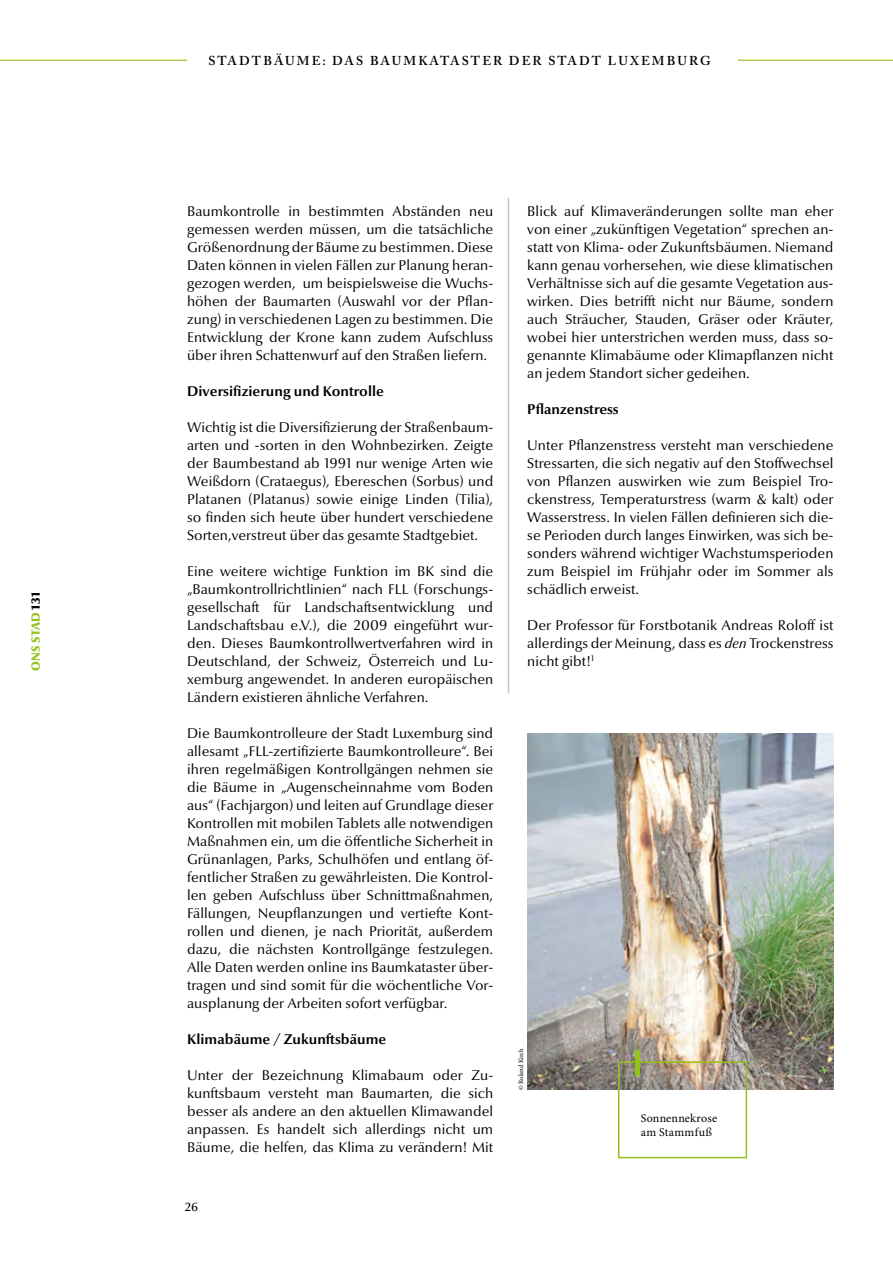
<style>
.page{position:relative;width:893px;height:1263px;background:#fff}
.page>*{position:absolute;margin:0;border:0;box-sizing:border-box;transform-origin:0 0}
.t1{font:14.25px/18px "Optima Nova LT Pro";letter-spacing:.005em;color:#000;text-align:justify}
.t2{font:700 14.25px "Optima Nova LT Pro";letter-spacing:.005em;color:#000}
.t3{font:600 12.75px "Adobe Caslon Pro";letter-spacing:.165em;color:#000}
.t4{font:12px/13.5px "Minion Pro";letter-spacing:.02em;color:#000}
.t5{font:900 12px "Optima Nova LT Pro";letter-spacing:.015em;color:#94c11a}
.t6{font:500 12px "Optima Nova LT Pro";color:#000}
.t7{font:6.75px "Minion Pro";letter-spacing:-.015em;color:#000}
.s1{color:#000}
.s2{font-style:italic}
</style>
<div class="page">
<hr style="left:508px;top:198px;width:1px;height:495px;background:#c5c6c6">
<img style="left:527px;top:733px;width:306px;height:357px">
<div style="left:618px;top:1061px;width:129px;height:97px;border:2px solid #94c11a"></div>
<div style="left:635px;top:1050px;width:5px;height:25px;background:#94c11a"></div>
<svg style="left:0;top:59px;width:893px;height:2px"></svg>
<div style="left:187px;top:47px;width:551px;height:26px;background:#fff"></div>
<p class="t5" style="left:28px;top:671px;width:81px;rotate:-90deg">ONS STAD <span class="s1">131</span></p>
<p class="t3" style="left:208px;top:53px;width:504px">STADTBÄUME: DAS BAUMKATASTER DER STADT LUXEMBURG</p>
<p class="t1" style="left:187px;top:202px;width:308px">Baumkontrolle in bestimmten Abständen neu gemessen werden müssen, um die tatsächliche Größenordnung der Bäume zu bestimmen. Diese Daten können in vielen Fällen zur Planung heran&shy;gezogen werden, um beispielsweise die Wuchs&shy;höhen der Baumarten (Auswahl vor der Pflan&shy;zung) in verschiedenen Lagen zu bestimmen. Die Entwicklung der Krone kann zudem Aufschluss über ihren Schattenwurf auf den Straßen liefern.</p>
<p class="t2" style="left:187px;top:382px;width:198px">Diversifizierung und Kontrolle</p>
<p class="t1" style="left:187px;top:418px;width:308px">Wichtig ist die Diversifizierung der Straßenbaum&shy;arten und -sorten in den Wohnbezirken. Zeigte der Baumbestand ab 1991 nur wenige Arten wie Weißdorn (Crataegus), Ebereschen (Sorbus) und Platanen (Platanus) sowie einige Linden (Tilia), so finden sich heute über hundert verschiedene Sorten,verstreut über das gesamte Stadtgebiet.</p>
<p class="t1" style="left:187px;top:562px;width:308px">Eine weitere wichtige Funktion im BK sind die „Baumkontrollrichtlinien“ nach FLL (Forschungs&shy;gesellschaft für Landschaftsentwicklung und Landschaftsbau e.V.), die 2009 eingeführt wur&shy;den. Dieses Baumkontrollwertverfahren wird in Deutschland, der Schweiz, Österreich und Lu&shy;xemburg angewendet. In anderen europäischen Ländern existieren ähnliche Verfahren.</p>
<p class="t1" style="left:187px;top:724px;width:308px">Die Baumkontrolleure der Stadt Luxemburg sind allesamt „FLL-zertifizierte Baumkontrolleure“. Bei ihren regelmäßigen Kontrollgängen nehmen sie die Bäume in „Augenscheinnahme vom Boden aus“ (Fachjargon) und leiten auf Grundlage dieser Kontrollen mit mobilen Tablets alle notwendigen Maßnahmen ein, um die öffentliche Sicherheit in Grünanlagen, Parks, Schulhöfen und entlang öf&shy;fentlicher Straßen zu gewährleisten. Die Kontrol&shy;len geben Aufschluss über Schnittmaßnahmen, Fällungen, Neupflanzungen und vertiefte Kont&shy;rollen und dienen, je nach Priorität, außerdem dazu, die nächsten Kontrollgänge festzulegen.<br>Alle Daten werden online ins Baumkataster über&shy;tragen und sind somit für die wöchentliche Vor&shy;ausplanung der Arbeiten sofort verfügbar.</p>
<p class="t2" style="left:187px;top:1030px;width:201px">Klimabäume / Zukunftsbäume</p>
<p class="t1" style="left:187px;top:1066px;width:308px">Unter der Bezeichnung Klimabaum oder Zu&shy;kunftsbaum versteht man Baumarten, die sich besser als andere an den aktuellen Klimawandel anpassen. Es handelt sich allerdings nicht um Bäume, die helfen, das Klima zu verändern! Mit</p>
<p class="t6" style="left:185px;top:1199px;width:15px">26</p>
<p class="t1" style="left:527px;top:202px;width:308px">Blick auf Klimaveränderungen sollte man eher von einer „zukünftigen Vegetation“ sprechen an&shy;statt von Klima- oder Zukunftsbäumen. Niemand kann genau vorhersehen, wie diese klimatischen Verhältnisse sich auf die gesamte Vegetation aus&shy;wirken. Dies betrifft nicht nur Bäume, sondern auch Sträucher, Stauden, Gräser oder Kräuter, wobei hier unterstrichen werden muss, dass so&shy;genannte Klimabäume oder Klimapflanzen nicht an jedem Standort sicher gedeihen.</p>
<p class="t2" style="left:527px;top:400px;width:93px">Pflanzenstress</p>
<p class="t1" style="left:527px;top:436px;width:308px">Unter Pflanzenstress versteht man verschiedene Stressarten, die sich negativ auf den Stoffwechsel von Pflanzen auswirken wie zum Beispiel Tro&shy;ckenstress, Temperaturstress (warm &amp; kalt) oder Wasserstress. In vielen Fällen definieren sich die&shy;se Perioden durch langes Einwirken, was sich be&shy;sonders während wichtiger Wachstumsperioden zum Beispiel im Frühjahr oder im Sommer als schädlich erweist.</p>
<p class="t1" style="left:527px;top:616px;width:308px">Der Professor für Forstbotanik Andreas Roloff ist allerdings der Meinung, dass es <span class="s2">den</span> Trockenstress nicht gibt!<sup>1</sup></p>
<p class="t7" style="left:516px;top:1090px;width:43px;rotate:-90deg">© Roland Kirch</p>
<p class="t4" style="left:641px;top:1111px;width:78px">Sonnennekrose am Stammfuß</p>
</div>
